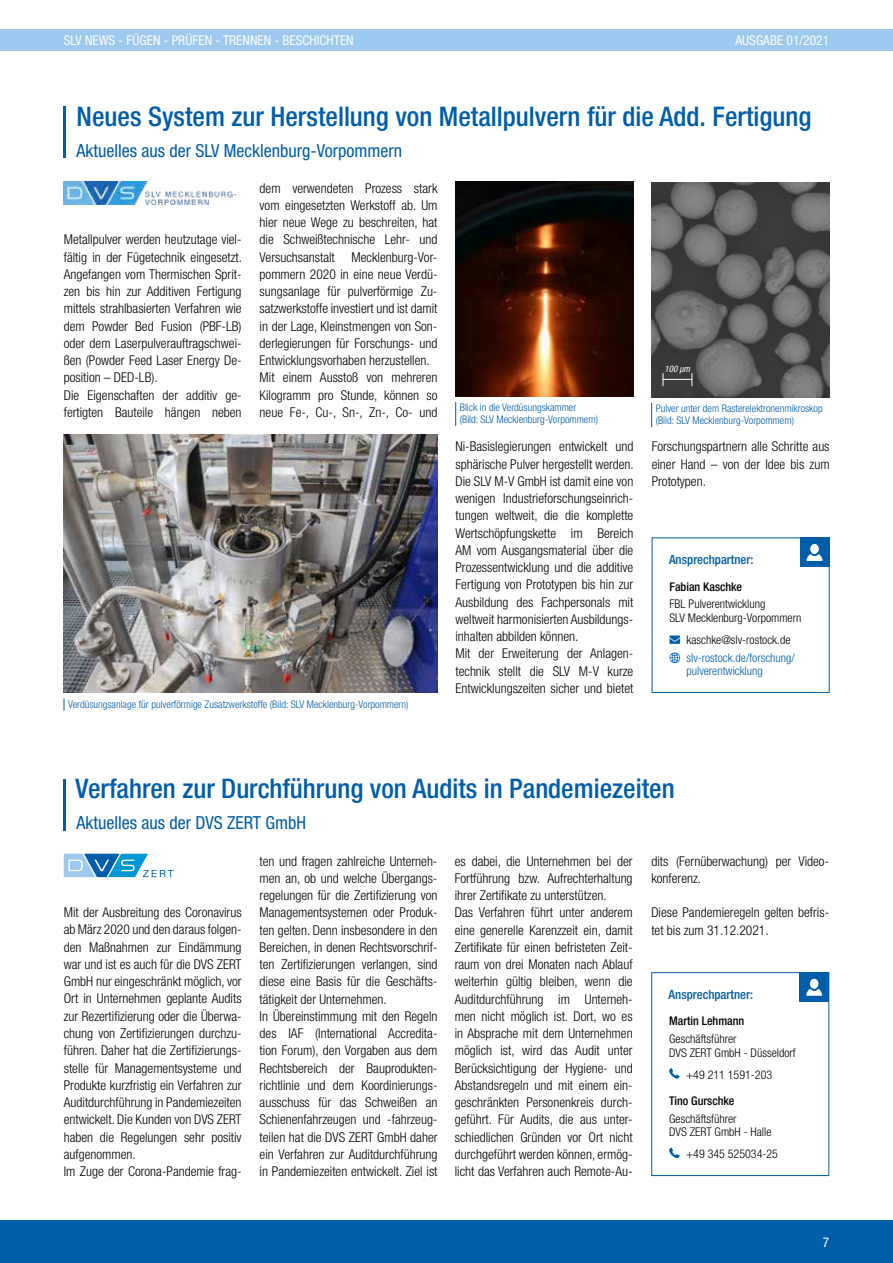
<style>
.page{position:relative;width:893px;height:1263px;background:#fff}
.page>*{position:absolute;margin:0;border:0;box-sizing:border-box;transform-origin:0 0}
.t1{font:500 condensed 27px "Helvetica Neue LT Std";color:#005da9}
.t2{font:condensed 18px "Helvetica Neue LT Std";color:#005da9}
.t3{font:300 condensed 13.5px/17.2px "Helvetica Neue LT Std";color:#000}
.t4{font:condensed 13.5px "Helvetica Neue LT Std";color:#fff}
.t5{font:500 condensed 12.75px "Helvetica Neue LT Std";color:#005da9}
.t6{font:300 condensed 12px/13.5px "Helvetica Neue LT Std";color:#000}
.t7{font:300 condensed 12px/13.5px "Helvetica Neue LT Std";color:#005da9}
.t8{font:500 condensed 12px "Helvetica Neue LT Std";color:#000}
.t9{font:300 condensed 10.5px/12px "Helvetica Neue LT Std";color:#005da9}
.t10{font:italic condensed 9px "Helvetica Neue LT Std";color:#fff}
</style>
<div class="page">
<div style="left:0;top:29px;width:893px;height:21px;background:#9cc9ed"></div>
<hr style="left:64px;top:106px;width:2px;height:52px;background:#005da9">
<hr style="left:64px;top:779px;width:2px;height:51px;background:#005da9">
<img style="left:455px;top:181px;width:178px;height:215px">
<svg style="left:455px;top:402px;width:1px;height:24px"></svg>
<svg style="left:669px;top:635px;width:11px;height:9px"></svg>
<svg style="left:669px;top:652px;width:12px;height:12px"></svg>
<div style="left:800px;top:537px;width:30px;height:30px;background:#005da9"></div>
<svg style="left:806px;top:544px;width:17px;height:17px"></svg>
<svg style="left:669px;top:1068px;width:11px;height:11px"></svg>
<svg style="left:669px;top:1147px;width:11px;height:11px"></svg>
<div style="left:651px;top:972px;width:178px;height:204px;border:1px solid #005da9"></div>
<div style="left:799px;top:972px;width:30px;height:30px;background:#005da9"></div>
<svg style="left:806px;top:979px;width:16px;height:17px"></svg>
<img style="left:651px;top:182px;width:178px;height:215px">
<svg style="left:651px;top:403px;width:1px;height:24px"></svg>
<svg style="left:663px;top:373px;width:29px;height:13px"></svg>
<svg style="left:64px;top:854px;width:110px;height:23px"></svg>
<img style="left:64px;top:182px;width:172px;height:23px">
<img style="left:64px;top:434px;width:373px;height:259px">
<svg style="left:64px;top:698px;width:1px;height:13px"></svg>
<div style="left:0;top:1220px;width:893px;height:43px;background:#005da9"></div>
<p class="t4" style="left:64px;top:32px;width:291px">SLV NEWS - FÜGEN - PRÜFEN - TRENNEN - BESCHICHTEN</p>
<p class="t4" style="left:735px;top:32px;width:95px">AUSGABE 01/2021</p>
<h1 class="t1" style="left:77px;top:100px;width:736px">Neues System zur Herstellung von Metallpulvern für die Add. Fertigung</h1>
<h2 class="t2" style="left:77px;top:140px;width:327px">Aktuelles aus der SLV Mecklenburg-Vorpommern</h2>
<p class="t3" style="left:64px;top:231px;width:179px">Metallpulver werden heutzutage viel&shy;fältig in der Fügetechnik eingesetzt.<br>Angefangen vom Thermischen Sprit&shy;zen bis hin zur Additiven Fertigung mittels strahlbasierten Verfahren wie dem Powder Bed Fusion (PBF-LB) oder dem Laserpulverauftragschwei&shy;ßen (Powder Feed Laser Energy De&shy;position – DED-LB).<br>Die Eigenschaften der additiv ge&shy;fertigten Bauteile hängen neben</p>
<p class="t3" style="left:260px;top:179px;width:179px">dem verwendeten Prozess stark vom eingesetzten Werkstoff ab. Um hier neue Wege zu beschreiten, hat die Schweißtechnische Lehr- und Versuchsanstalt Mecklenburg-Vor&shy;pommern 2020 in eine neue Verdü&shy;sungsanlage für pulverförmige Zu&shy;satzwerkstoffe investiert und ist damit in der Lage, Kleinstmengen von Son&shy;derlegierungen für Forschungs- und Entwicklungsvorhaben herzustellen.<br>Mit einem Ausstoß von mehreren Kilogramm pro Stunde, können so neue Fe-, Cu-, Sn-, Zn-, Co- und</p>
<p class="t9" style="left:68px;top:698px;width:342px">Verdüsungsanlage für pulverförmige Zusatzwerkstoffe (Bild: SLV Mecklenburg-Vorpommern)</p>
<p class="t9" style="left:460px;top:401px;width:140px">Blick in die Verdüsungskammer<br>(Bild: SLV Mecklenburg-Vorpommern)</p>
<p class="t10" style="left:664px;top:363px;width:27px">100 µm</p>
<p class="t9" style="left:656px;top:402px;width:168px">Pulver unter dem Rasterelektronenmikroskop (Bild: SLV Mecklenburg-Vorpommern)</p>
<p class="t3" style="left:455px;top:438px;width:179px">Ni-Basislegierungen entwickelt und sphärische Pulver hergestellt werden.<br>Die SLV M-V GmbH ist damit eine von wenigen Industrieforschungseinrich&shy;tungen weltweit, die die komplette Wertschöpfungskette im Bereich AM vom Ausgangsmaterial über die Prozessentwicklung und die additive Fertigung von Prototypen bis hin zur Ausbildung des Fachpersonals mit weltweit harmonisierten Ausbildungs&shy;inhalten abbilden können.<br>Mit der Erweiterung der Anlagen&shy;technik stellt die SLV M-V kurze Entwicklungszeiten sicher und bietet</p>
<p class="t3" style="left:652px;top:438px;width:179px;text-align:justify">Forschungspartnern alle Schritte aus einer Hand – von der Idee bis zum Prototypen.</p>
<p class="t5" style="left:669px;top:552px;width:86px">Ansprechpartner:</p>
<p class="t8" style="left:669px;top:579px;width:74px">Fabian Kaschke</p>
<p class="t6" style="left:669px;top:597px;width:133px">FBL Pulverentwicklung<br>SLV Mecklenburg-Vorpommern</p>
<p class="t6" style="left:686px;top:633px;width:105px">kaschke@slv-rostock. de</p>
<p class="t7" style="left:686px;top:650px;width:110px">slv-rostock. de/forschung/ pulverentwicklung</p>
<h1 class="t1" style="left:76px;top:772px;width:601px">Verfahren zur Durchführung von Audits in Pandemiezeiten</h1>
<h2 class="t2" style="left:77px;top:812px;width:231px">Aktuelles aus der DVS ZERT GmbH</h2>
<p class="t3" style="left:64px;top:904px;width:179px">Mit der Ausbreitung des Coronavirus ab März 2020 und den daraus folgen&shy;den Maßnahmen zur Eindämmung war und ist es auch für die DVS ZERT GmbH nur eingeschränkt möglich, vor Ort in Unternehmen geplante Audits zur Rezertifizierung oder die Überwa&shy;chung von Zertifizierungen durchzu&shy;führen. Daher hat die Zertifizierungs&shy;stelle für Managementsysteme und Produkte kurzfristig ein Verfahren zur Auditdurchführung in Pandemiezeiten entwickelt. Die Kunden von DVS ZERT haben die Regelungen sehr positiv aufgenommen.<br>Im Zuge der Corona-Pandemie frag-</p>
<p class="t3" style="left:260px;top:852px;width:179px">ten und fragen zahlreiche Unterneh&shy;men an, ob und welche Übergangs&shy;regelungen für die Zertifizierung von Managementsystemen oder Produk&shy;ten gelten. Denn insbesondere in den Bereichen, in denen Rechtsvorschrif&shy;ten Zertifizierungen verlangen, sind diese eine Basis für die Geschäfts&shy;tätigkeit der Unternehmen.<br>In Übereinstimmung mit den Regeln des IAF (International Accredita&shy;tion Forum), den Vorgaben aus dem Rechtsbereich der Bauprodukten&shy;richtlinie und dem Koordinierungs&shy;ausschuss für das Schweißen an Schienenfahrzeugen und -fahrzeug&shy;teilen hat die DVS ZERT GmbH daher ein Verfahren zur Auditdurchführung in Pandemiezeiten entwickelt. Ziel ist</p>
<p class="t3" style="left:455px;top:852px;width:179px">es dabei, die Unternehmen bei der Fortführung bzw. Aufrechterhaltung ihrer Zertifikate zu unterstützen.<br>Das Verfahren führt unter anderem eine generelle Karenzzeit ein, damit Zertifikate für einen befristeten Zeit&shy;raum von drei Monaten nach Ablauf weiterhin gültig bleiben, wenn die Auditdurchführung im Unterneh&shy;men nicht möglich ist. Dort, wo es in Absprache mit dem Unternehmen möglich ist, wird das Audit unter Berücksichtigung der Hygiene- und Abstandsregeln und mit einem ein&shy;geschränkten Personenkreis durch&shy;geführt. Für Audits, die aus unter&shy;schiedlichen Gründen vor Ort nicht durchgeführt werden können, ermög&shy;licht das Verfahren auch Remote-Au-</p>
<p class="t3" style="left:651px;top:852px;width:179px">dits (Fernüberwachung) per Video&shy;konferenz.</p>
<p class="t3" style="left:651px;top:904px;width:179px">Diese Pandemieregeln gelten befris&shy;tet bis zum 31. 12.2021.</p>
<p class="t5" style="left:669px;top:987px;width:86px">Ansprechpartner:</p>
<p class="t8" style="left:669px;top:1014px;width:77px">Martin Lehmann</p>
<p class="t6" style="left:669px;top:1032px;width:128px">Geschäftsführer<br>DVS ZERT GmbH - Düsseldorf</p>
<p class="t6" style="left:686px;top:1067px;width:88px">+49 211 1591-203</p>
<p class="t8" style="left:669px;top:1093px;width:67px">Tino Gurschke</p>
<p class="t6" style="left:669px;top:1111px;width:104px">Geschäftsführer<br>DVS ZERT GmbH - Halle</p>
<p class="t6" style="left:686px;top:1147px;width:93px">+49 345 525034-25</p>
<p class="t4" style="left:823px;top:1234px;width:8px">7</p>
</div>
